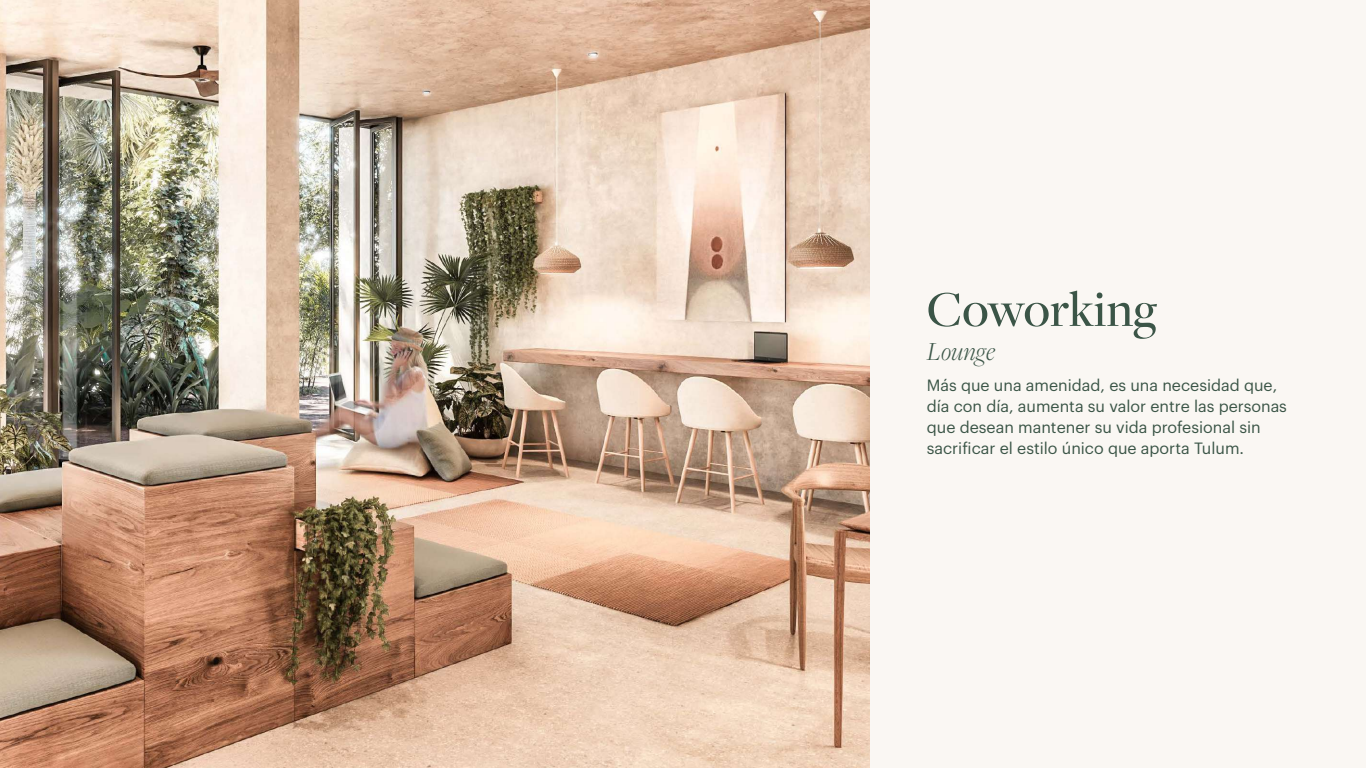
<style>
.page{position:relative;width:1366px;height:768px;background:#fff}
.page>*{position:absolute;margin:0;border:0;box-sizing:border-box;transform-origin:0 0}
.t1{font:500 52px "Freight Disp Pro";color:#3b5547}
.t2{font:italic 300 27px "Freight Disp Pro";color:#3b5547}
.t3{font:16px/21px "Graphik";color:#3b5547}
</style>
<div class="page">
<div style="left:0;top:0;width:1365px;height:768px;background:#faf7f3"></div>
<img style="left:0;top:0;width:869px;height:768px">
<h1 class="t1" style="left:926px;top:275px;width:232px">Coworking</h1>
<h2 class="t2" style="left:926px;top:333px;width:70px">Lounge</h2>
<p class="t3" style="left:926px;top:373px;width:362px">Más que una amenidad, es una necesidad que, día con día, aumenta su valor entre las personas que desean mantener su vida profesional sin sacrificar el estilo único que aporta Tulum.</p>
</div>
